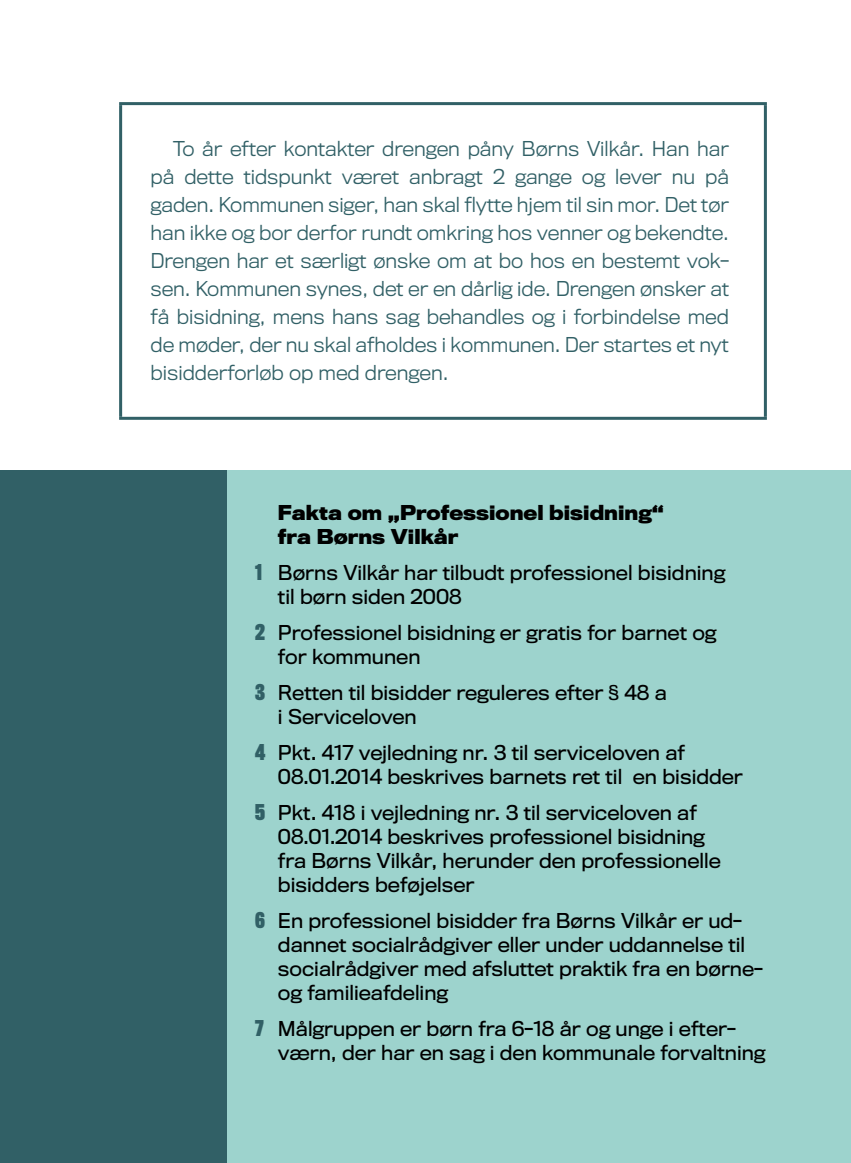
<style>
.page{position:relative;width:851px;height:1163px;background:#fff}
.page>*{position:absolute;margin:0;border:0;box-sizing:border-box;transform-origin:0 0}
.t1{font:19px/24px "Titling Gothic FB Normal";color:#000}
.t2{font:300 19px/28px "Titling Gothic FB Normal";color:#316066;text-align:justify}
.t3{font:700 19px/24px "Titling Gothic FB Normal";color:#000}
.s1{font-family:"Titling Gothic FB Comp";font-weight:700;font-size:20px;color:#316066}
</style>
<div class="page">
<div style="left:3px;top:471px;width:847px;height:691px;background:#9dd3cd"></div>
<hr style="left:119px;top:102px;width:647px;height:3px;background:#316066">
<hr style="left:119px;top:105px;width:3px;height:312px;background:#316066">
<hr style="left:763px;top:105px;width:3px;height:312px;background:#316066">
<hr style="left:119px;top:417px;width:647px;height:3px;background:#316066">
<div style="left:0;top:471px;width:227px;height:691px;background:#316066"></div>
<p class="t2" style="left:150px;top:135px;width:580px;text-indent:23px">To år efter kontakter drengen påny Børns Vilkår. Han har på dette tidspunkt været anbragt 2 gange og lever nu på gaden. Kommunen siger, han skal flytte hjem til sin mor. Det tør han ikke og bor derfor rundt omkring hos venner og bekendte.<br>Drengen har et særligt ønske om at bo hos en bestemt vok&shy;sen. Kommunen synes, det er en dårlig ide. Drengen ønsker at få bisidning, mens hans sag behandles og i forbindelse med de møder, der nu skal afholdes i kommunen. Der startes et nyt bisidderforløb op med drengen.</p>
<p class="t3" style="left:278px;top:500px;width:387px">Fakta om „Professionel bisidning“ fra Børns Vilkår</p>
<p class="t1" style="left:278px;top:560px;width:449px;text-indent:-23px"><span class="s1">1</span> Børns Vilkår har tilbudt professionel bisidning til børn siden 2008</p>
<p class="t1" style="left:278px;top:620px;width:440px;text-indent:-23px"><span class="s1">2</span> Professionel bisidning er gratis for barnet og for kommunen</p>
<p class="t1" style="left:278px;top:680px;width:390px;text-indent:-23px"><span class="s1">3</span> Retten til bisidder reguleres efter § 48 a i Serviceloven</p>
<p class="t1" style="left:278px;top:740px;width:466px;text-indent:-23px"><span class="s1">4</span> Pkt. 417 vejledning nr. 3 til serviceloven af<br>08.01.2014 beskrives barnets ret til en bisidder</p>
<p class="t1" style="left:278px;top:800px;width:444px;text-indent:-23px"><span class="s1">5</span> Pkt. 418 i vejledning nr. 3 til serviceloven af 08.01.2014 beskrives professionel bisidning fra Børns Vilkår, herunder den professionelle bisidders beføjelser</p>
<p class="t1" style="left:278px;top:908px;width:486px;text-indent:-23px"><span class="s1">6</span> En professionel bisidder fra Børns Vilkår er ud&shy;dannet socialrådgiver eller under uddannelse til socialrådgiver med afsluttet praktik fra en børne&shy;og familieafdeling</p>
<p class="t1" style="left:278px;top:1016px;width:489px;text-indent:-23px"><span class="s1">7</span> Målgruppen er børn fra 6-18 år og unge i efter&shy;værn, der har en sag i den kommunale forvaltning</p>
</div>
